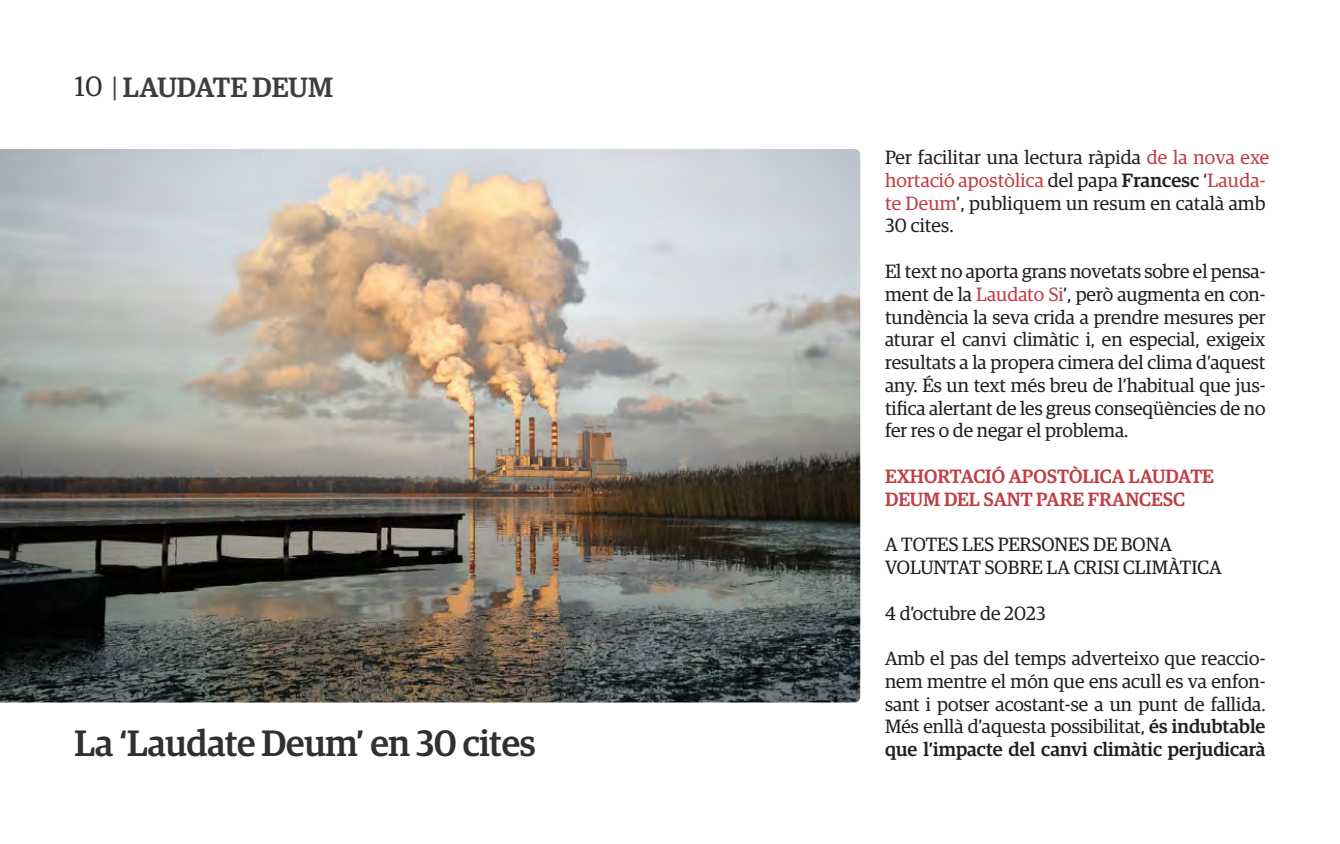
<style>
.page{position:relative;width:1340px;height:844px;background:#fff}
.page>*{position:absolute;margin:0;border:0;box-sizing:border-box;transform-origin:0 0}
.t1{font:500 36.75px "Guardian Egyp";letter-spacing:-.01em;color:#312f30}
.t2{font:500 28px "Guardian Egyp";color:#3e3e3f}
.t3{font:19.25px/22.8px "Guardian Egyp";color:#231f20;text-align:justify}
.t4{font:500 19.25px/22.8px "Guardian Egyp";color:#c03e45}
.t5{font:500 19.25px "Guardian Egyp";color:#231f20}
.s1{font-weight:400;color:#312f30}
.s2{font-weight:400}
.s3{color:#c03e45}
.s4{font-weight:500}
</style>
<div class="page">
<img style="left:0;top:149px;width:860px;height:553px">
<h2 class="t2" style="left:74px;top:67px;width:260px"><span class="s1">10</span> <span class="s2">|</span> LAUDATE DEUM</h2>
<p class="t1" style="left:74px;top:717px;width:463px">La ‘Laudate Deum’ en 30 cites</p>
<p class="t3" style="left:885px;top:145px;width:382px">Per facilitar una lectura ràpida <span class="s3">de la nova ex&shy;hortació apostòlica</span> del papa <span class="s4">Francesc</span> ‘<span class="s3">Lauda&shy;te Deum</span>’, publiquem un resum en català amb 30 cites.</p>
<p class="t3" style="left:885px;top:259px;width:382px">El text no aporta grans novetats sobre el pensa&shy;ment de la <span class="s3">Laudato Si</span>’, però augmenta en con&shy;tundència la seva crida a prendre mesures per aturar el canvi climàtic i, en especial, exigeix resultats a la propera cimera del clima d’aquest any. És un text més breu de l’habitual que jus&shy;tifica alertant de les greus conseqüències de no fer res o de negar el problema.</p>
<p class="t4" style="left:885px;top:463px;width:330px">EXHORTACIÓ APOSTÒLICA LAUDATE<br>DEUM DEL SANT PARE FRANCESC</p>
<p class="t3" style="left:885px;top:532px;width:288px">A TOTES LES PERSONES DE BONA</p>
<p class="t3" style="left:885px;top:554px;width:338px">VOLUNTAT SOBRE LA CRISI CLIMÀTICA</p>
<p class="t3" style="left:885px;top:600px;width:162px">4 d’octubre de 2023</p>
<p class="t3" style="left:885px;top:645px;width:382px">Amb el pas del temps adverteixo que reaccio&shy;nem mentre el món que ens acull es va enfon&shy;sant i potser acostant-se a un punt de fallida.<br>Més enllà d’aquesta possibilitat, <span class="s4">és indubtable</span></p>
<p class="t5" style="left:885px;top:735px;width:382px">que l’impacte del canvi climàtic perjudicarà</p>
</div>
